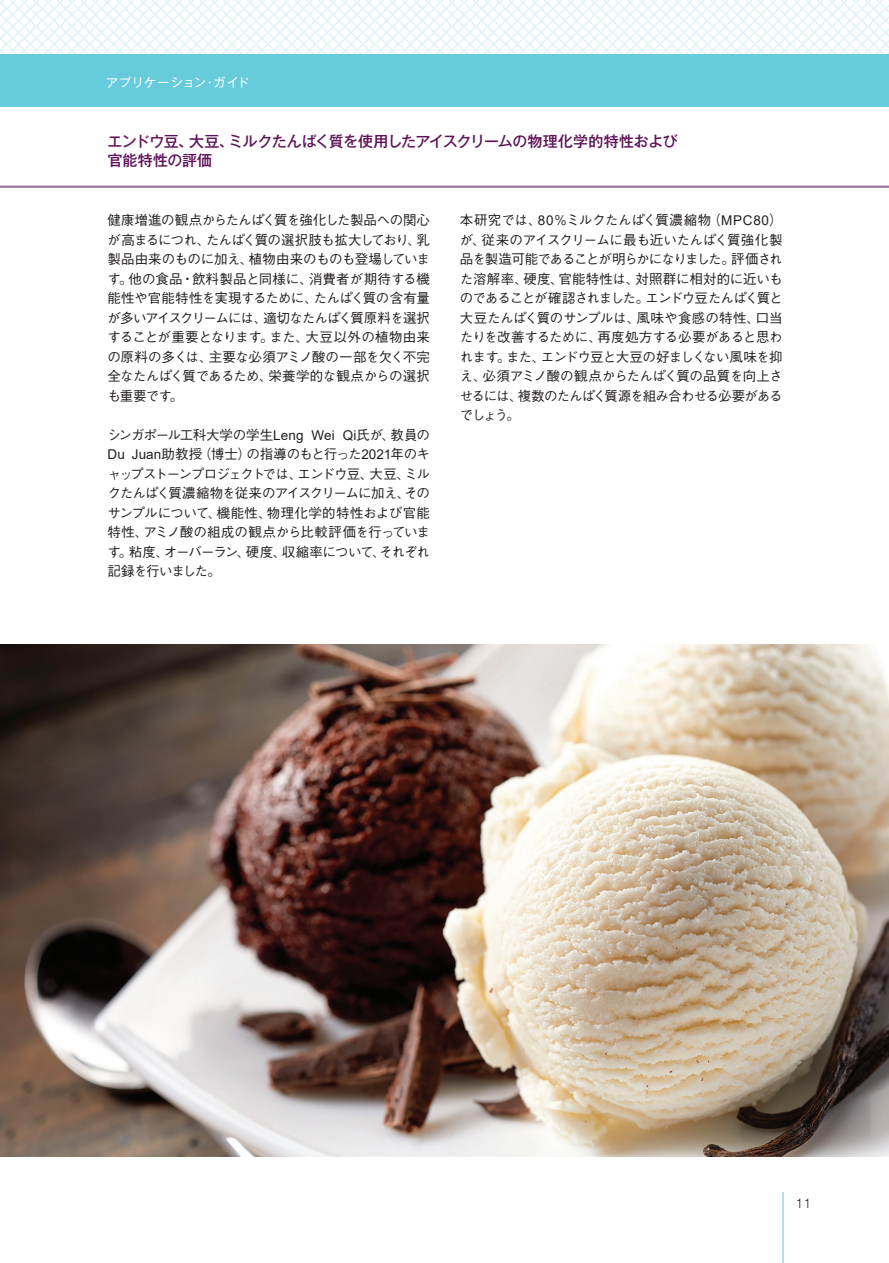
<style>
.page{position:relative;width:889px;height:1263px;background:#fff}
.page>*{position:absolute;margin:0;border:0;box-sizing:border-box;transform-origin:0 0}
.t1{font:500 15px/19.5px "Gothic MB101 Pr 6 N";letter-spacing:-.025em;color:#5e1258}
.t2{font:500 13.5px/19.5px "Gothic BBB Pr 6 N";letter-spacing:-.055em;color:#231f20;text-align:justify}
.t3{font:12px "Gothic MB101 Pr 6 N";letter-spacing:.045em;color:#fff}
.t4{font:300 12px "Gothic MB101 Pr 6 N";color:#231f20}
.s1{font-family:"Arial";font-weight:400}
</style>
<div class="page">
<div style="left:0;top:53px;width:889px;height:53px;background:#66cbda"></div>
<svg style="left:0;top:0;width:889px;height:53px"></svg>
<hr style="left:782px;top:1192px;width:1px;height:71px;background:#66cbda">
<hr style="left:0;top:186px;width:889px;height:2px;background:#9b779d">
<img style="left:1px;top:645px;width:888px;height:512px">
<p class="t3" style="left:106px;top:72px;width:144px">アプリケーション・ガイド</p>
<p class="t1" style="left:107px;top:131px;width:572px">エンドウ豆、大豆、ミルクたんぱく質を使用したアイスクリームの物理化学的特性および官能特性の評価</p>
<p class="t2" style="left:107px;top:210px;width:324px">健康増進の観点からたんぱく質を強化した製品への関心が高まるにつれ、たんぱく質の選択肢も拡大しており、乳製品由来のものに加え、植物由来のものも登場しています。他の食品・飲料製品と同様に、消費者が期待する機能性や官能特性を実現するために、たんぱく質の含有量が多いアイスクリームには、適切なたんぱく質原料を選択することが重要となります。また、大豆以外の植物由来の原料の多くは、主要な必須アミノ酸の一部を欠く不完全なたんぱく質であるため、栄養学的な観点からの選択も重要です。</p>
<p class="t2" style="left:107px;top:424px;width:324px">シンガポール工科大学の学生<span class="s1">Leng Wei Qi</span>氏が、教員の<span class="s1">Du Juan</span>助教授（博士）の指導のもと行った<span class="s1">2021</span>年のキャップストーンプロジェクトでは、エンドウ豆、大豆、ミルクたんぱく質濃縮物を従来のアイスクリームに加え、そのサンプルについて、機能性、物理化学的特性および官能特性、アミノ酸の組成の観点から比較評価を行っています。粘度、オーバーラン、硬度、収縮率について、それぞれ記録を行いました。</p>
<p class="t2" style="left:460px;top:210px;width:324px">本研究では、<span class="s1">80</span>％ミルクたんぱく質濃縮物（<span class="s1">MPC80</span>）が、従来のアイスクリームに最も近いたんぱく質強化製品を製造可能であることが明らかになりました。評価された溶解率、硬度、官能特性は、対照群に相対的に近いものであることが確認されました。エンドウ豆たんぱく質と大豆たんぱく質のサンプルは、風味や食感の特性、口当たりを改善するために、再度処方する必要があると思われます。また、エンドウ豆と大豆の好ましくない風味を抑え、必須アミノ酸の観点からたんぱく質の品質を向上させるには、複数のたんぱく質源を組み合わせる必要があるでしょう。</p>
<p class="t4" style="left:795px;top:1193px;width:18px">11</p>
</div>
